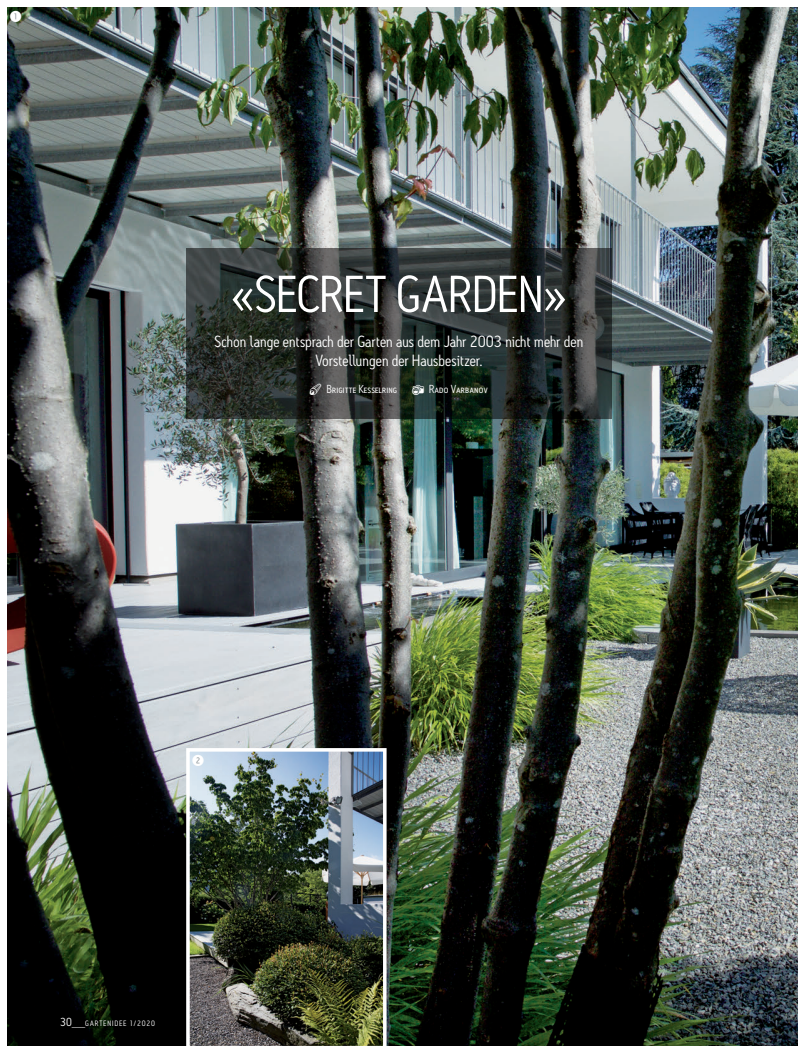
<style>
.page{position:relative;width:798px;height:1053px;background:#fff}
.page>*{position:absolute;margin:0;border:0;box-sizing:border-box;transform-origin:0 0}
.Titel_100{font:50px "Antitled";letter-spacing:.02em;color:#fff}
.Lauftext{font:15.62px "Antitled";letter-spacing:-.005em;color:#fff}
.Lauftext-2{font:11.25px "Antitled Book Caps";letter-spacing:.01em;color:#fff}
.t1{font:7.5px "Antitled";letter-spacing:.135em;color:#fff}
.s1{font-size:11.25px}
</style>
<div class="page">
<img style="left:7px;top:7px;width:790px;height:1038px">
<img style="left:184px;top:746px;width:204px;height:300px">
<svg style="left:186px;top:248px;width:425px;height:170px"></svg>
<svg style="left:10px;top:11px;width:11px;height:11px"></svg>
<svg style="left:192px;top:755px;width:12px;height:11px"></svg>
<svg style="left:412px;top:384px;width:11px;height:10px"></svg>
<p class="Titel_100" style="left:231px;top:264px;width:337px">«SECRET GARDEN»</p>
<p class="Lauftext" style="left:214px;top:332px;width:370px">Schon lange entsprach der Garten aus dem Jahr 2003 nicht mehr den</p>
<p class="Lauftext" style="left:315px;top:350px;width:168px">Vorstellungen der Hausbesitzer.</p>
<p class="Lauftext-2" style="left:310px;top:382px;width:89px">▲ Brigitte Kesselring</p>
<p class="Lauftext-2" style="left:429px;top:382px;width:60px">Rado Varbanov</p>
<p class="t1" style="left:60px;top:1018px;width:96px"><span class="s1">30</span>____GARTENIDEE 1/2020</p>
</div>
